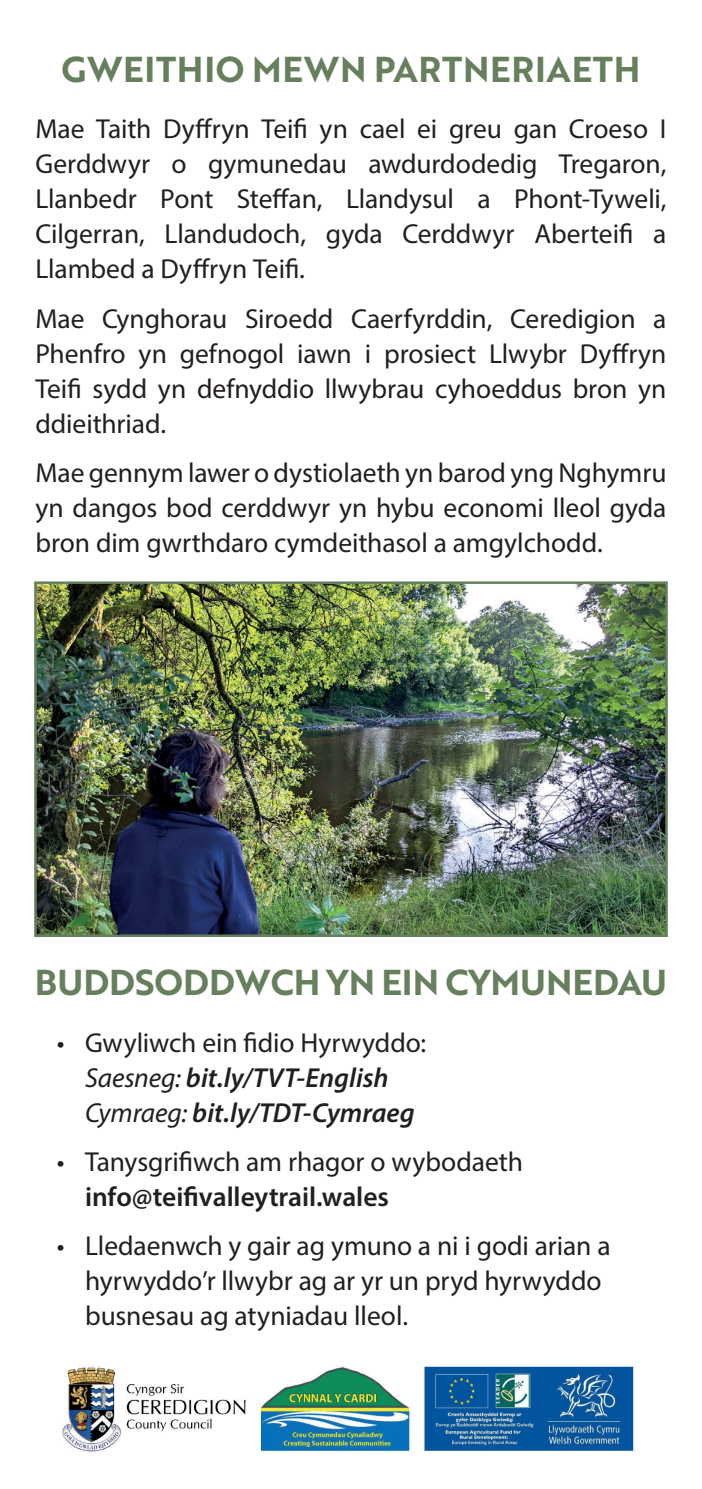
<style>
.page{position:relative;width:702px;height:1489px;background:#fff}
.page>*{position:absolute;margin:0;border:0;box-sizing:border-box;transform-origin:0 0}
.t1{font:35px "Brother 1816 Bold";color:#667f5d}
.t2{font:35px "Brother 1816 Bold";letter-spacing:.02em;color:#667f5d}
.t3{font:27.5px/35px "Myriad Pro";letter-spacing:-.005em;color:#231f20;text-align:justify}
.t4{font:italic 600 27.5px/35px "Myriad Pro";color:#231f20}
.t5{font:600 27.5px "Myriad Pro";letter-spacing:-.005em;color:#231f20}
.s1{font-weight:400;font-style:normal}
.s2{font-weight:400}
</style>
<div class="page">
<img style="left:37px;top:584px;width:627px;height:350px">
<div style="left:34px;top:581px;width:633px;height:356px;border:2px solid #667f5d"></div>
<img style="left:62px;top:1366px;width:572px;height:86px">
<p class="t2" style="left:61px;top:43px;width:580px">GWEITHIO MEWN PARTNERIAETH</p>
<p class="t3" style="left:35px;top:111px;width:632px">Mae Taith Dyffryn Teifi yn cael ei greu gan Croeso I Gerddwyr o gymunedau awdurdodedig Tregaron, Llanbedr Pont Steffan, Llandysul a Phont-Tyweli, Cilgerran, Llandudoch, gyda Cerddwyr Aberteifi a Llambed a Dyffryn Teifi.</p>
<p class="t3" style="left:35px;top:300px;width:632px">Mae Cynghorau Siroedd Caerfyrddin, Ceredigion a Phenfro yn gefnogol iawn i prosiect Llwybr Dyffryn Teifi sydd yn defnyddio llwybrau cyhoeddus bron yn ddieithriad.</p>
<p class="t3" style="left:35px;top:454px;width:632px">Mae gennym lawer o dystiolaeth yn barod yng Nghymru yn dangos bod cerddwyr yn hybu economi lleol gyda bron dim gwrthdaro cymdeithasol a amgylchodd.</p>
<p class="t1" style="left:35px;top:956px;width:633px">BUDDSODDWCH YN EIN CYMUNEDAU</p>
<p class="t4" style="left:85px;top:1024px;width:342px;text-indent:-28px"><span class="s1">• Gwyliwch ein fidio Hyrwyddo:<br></span><span class="s2">Saesneg:</span> bit.ly/TVT-English<br><span class="s2">Cymraeg:</span> bit.ly/TDT-Cymraeg</p>
<p class="t3" style="left:57px;top:1143px;width:468px">• Tanysgrifiwch am rhagor o wybodaeth</p>
<p class="t5" style="left:85px;top:1179px;width:305px">info@teifivalleytrail.wales</p>
<p class="t3" style="left:85px;top:1227px;width:527px;text-align:left;text-indent:-28px">• Lledaenwch y gair ag ymuno a ni i godi arian a hyrwyddo’r llwybr ag ar yr un pryd hyrwyddo busnesau ag atyniadau lleol.</p>
</div>
